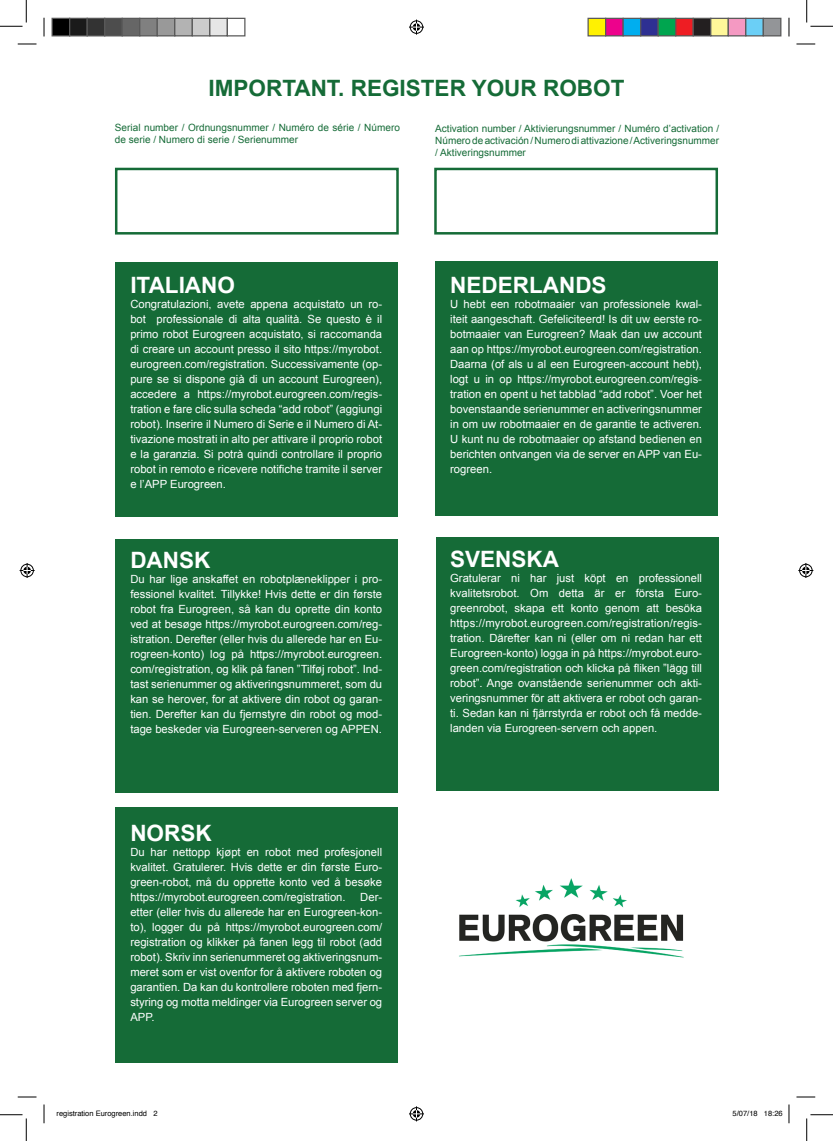
<style>
.page{position:relative;width:833px;height:1141px;background:#fff}
.page>*{position:absolute;margin:0;border:0;box-sizing:border-box;transform-origin:0 0}
.t1{font:700 22.5px "Arial";color:#fff}
.t2{font:700 22.5px "Arial";color:#156b37}
.t3{font:11.25px/15px "Arial";color:#fff;text-align:justify}
.t4{font:10px/12px "Arial";color:#156b37}
.t5{font:7.5px "Helvetica";color:#000}
</style>
<div class="page">
<div style="left:434px;top:168px;width:283px;height:66px;border:2px solid #156b37"></div>
<div style="left:115px;top:168px;width:283px;height:66px;border:2px solid #156b37"></div>
<div style="left:115px;top:539px;width:282px;height:253px;background:#156b37"></div>
<div style="left:436px;top:537px;width:282px;height:253px;background:#156b37"></div>
<img style="left:459px;top:878px;width:225px;height:80px">
<div style="left:115px;top:807px;width:283px;height:255px;background:#156b37"></div>
<div style="left:115px;top:262px;width:282px;height:254px;background:#156b37"></div>
<div style="left:434px;top:261px;width:283px;height:254px;background:#156b37"></div>
<svg style="left:18px;top:43px;width:18px;height:2px"></svg>
<svg style="left:796px;top:43px;width:18px;height:2px"></svg>
<svg style="left:18px;top:1096px;width:18px;height:1px"></svg>
<svg style="left:796px;top:1096px;width:18px;height:1px"></svg>
<svg style="left:43px;top:18px;width:2px;height:18px"></svg>
<svg style="left:43px;top:1104px;width:2px;height:19px"></svg>
<svg style="left:788px;top:18px;width:1px;height:18px"></svg>
<svg style="left:0;top:0;width:27px;height:27px"></svg>
<svg style="left:0;top:1114px;width:27px;height:26px"></svg>
<svg style="left:806px;top:0;width:26px;height:27px"></svg>
<svg style="left:806px;top:1114px;width:26px;height:26px"></svg>
<svg style="left:409px;top:20px;width:15px;height:15px"></svg>
<svg style="left:409px;top:1106px;width:15px;height:15px"></svg>
<svg style="left:20px;top:563px;width:15px;height:15px"></svg>
<svg style="left:798px;top:563px;width:14px;height:15px"></svg>
<div style="left:52px;top:18px;width:18px;height:18px;background:#000"></div>
<div style="left:51px;top:18px;width:19px;height:18px;border:1px solid #595959"></div>
<div style="left:70px;top:18px;width:17px;height:18px;background:#1a1a1a"></div>
<div style="left:69px;top:18px;width:19px;height:18px;border:1px solid #595959"></div>
<div style="left:87px;top:18px;width:18px;height:18px;background:#333"></div>
<div style="left:86px;top:18px;width:19px;height:18px;border:1px solid #595959"></div>
<div style="left:105px;top:18px;width:17px;height:18px;background:#4d4d4d"></div>
<div style="left:104px;top:18px;width:19px;height:18px;border:1px solid #595959"></div>
<div style="left:122px;top:18px;width:18px;height:18px;background:#666"></div>
<div style="left:121px;top:18px;width:19px;height:18px;border:1px solid #595959"></div>
<div style="left:140px;top:18px;width:17px;height:18px;background:#808080"></div>
<div style="left:139px;top:18px;width:19px;height:18px;border:1px solid #595959"></div>
<div style="left:157px;top:18px;width:18px;height:18px;background:#999"></div>
<div style="left:156px;top:18px;width:19px;height:18px;border:1px solid #595959"></div>
<div style="left:175px;top:18px;width:17px;height:18px;background:#b3b3b3"></div>
<div style="left:174px;top:18px;width:19px;height:18px;border:1px solid #595959"></div>
<div style="left:192px;top:18px;width:18px;height:18px;background:#ccc"></div>
<div style="left:191px;top:18px;width:19px;height:18px;border:1px solid #595959"></div>
<div style="left:210px;top:18px;width:17px;height:18px;background:#e6e6e6"></div>
<div style="left:209px;top:18px;width:19px;height:18px;border:1px solid #595959"></div>
<div style="left:226px;top:18px;width:19px;height:18px;border:1px solid #595959"></div>
<div style="left:587px;top:18px;width:18px;height:18px;background:#fff101"></div>
<div style="left:587px;top:18px;width:19px;height:18px;border:1px solid #595959"></div>
<div style="left:605px;top:18px;width:17px;height:18px;background:#ed028c"></div>
<div style="left:604px;top:18px;width:19px;height:18px;border:1px solid #595959"></div>
<div style="left:622px;top:18px;width:18px;height:18px;background:#00aeef"></div>
<div style="left:622px;top:18px;width:19px;height:18px;border:1px solid #595959"></div>
<div style="left:640px;top:18px;width:17px;height:18px;background:#2e3092"></div>
<div style="left:639px;top:18px;width:19px;height:18px;border:1px solid #595959"></div>
<div style="left:657px;top:18px;width:18px;height:18px;background:#00a54f"></div>
<div style="left:657px;top:18px;width:19px;height:18px;border:1px solid #595959"></div>
<div style="left:675px;top:18px;width:17px;height:18px;background:#ee1d23"></div>
<div style="left:674px;top:18px;width:19px;height:18px;border:1px solid #595959"></div>
<div style="left:692px;top:18px;width:18px;height:18px;background:#231f20"></div>
<div style="left:692px;top:18px;width:19px;height:18px;border:1px solid #595959"></div>
<div style="left:710px;top:18px;width:17px;height:18px;background:#fff79a"></div>
<div style="left:709px;top:18px;width:19px;height:18px;border:1px solid #595959"></div>
<div style="left:727px;top:18px;width:18px;height:18px;background:#f499c2"></div>
<div style="left:727px;top:18px;width:19px;height:18px;border:1px solid #595959"></div>
<div style="left:745px;top:18px;width:17px;height:18px;background:#6bcff6"></div>
<div style="left:744px;top:18px;width:19px;height:18px;border:1px solid #595959"></div>
<div style="left:762px;top:18px;width:18px;height:18px;background:#939598"></div>
<div style="left:762px;top:18px;width:19px;height:18px;border:1px solid #595959"></div>
<svg style="left:788px;top:1104px;width:1px;height:19px"></svg>
<h1 class="t2" style="left:208px;top:73px;width:417px">IMPORTANT. REGISTER YOUR ROBOT</h1>
<p class="t4" style="left:115px;top:122px;width:286px">Serial number / Ordnungsnummer / Numéro de série / Número de serie / Numero di serie / Serienummer</p>
<p class="t4" style="left:435px;top:122px;width:285px;text-align:justify">Activation number / Aktivierungsnummer / Numéro d’activation / Número de activación / Numero di attivazione / Activeringsnummer / Aktiveringsnummer</p>
<h1 class="t1" style="left:130px;top:270px;width:106px">ITALIANO</h1>
<p class="t3" style="left:130px;top:296px;width:253px">Congratulazioni, avete appena acquistato un ro&shy;bot professionale di alta qualità. Se questo è il primo robot Eurogreen acquistato, si raccomanda di creare un account presso il sito https://myrobot. eurogreen.com/registration. Successivamente (op&shy;pure se si dispone già di un account Eurogreen), accedere a https://myrobot.eurogreen.com/regis&shy;tration e fare clic sulla scheda “add robot” (aggiungi robot). Inserire il Numero di Serie e il Numero di At&shy;tivazione mostrati in alto per attivare il proprio robot e la garanzia. Si potrà quindi controllare il proprio robot in remoto e ricevere notifiche tramite il server e l’APP Eurogreen.</p>
<h1 class="t1" style="left:130px;top:545px;width:81px">DANSK</h1>
<p class="t3" style="left:130px;top:571px;width:253px">Du har lige anskaffet en robotplæneklipper i pro&shy;fessionel kvalitet. Tillykke! Hvis dette er din første robot fra Eurogreen, så kan du oprette din konto ved at besøge https://myrobot.eurogreen.com/reg&shy;istration. Derefter (eller hvis du allerede har en Eu&shy;rogreen-konto) log på https://myrobot.eurogreen. com/registration, og klik på fanen ”Tilføj robot”. Ind&shy;tast serienummer og aktiveringsnummeret, som du kan se herover, for at aktivere din robot og garan&shy;tien. Derefter kan du fjernstyre din robot og mod&shy;tage beskeder via Eurogreen-serveren og APPEN.</p>
<h1 class="t1" style="left:130px;top:818px;width:83px">NORSK</h1>
<p class="t3" style="left:130px;top:844px;width:253px">Du har nettopp kjøpt en robot med profesjonell kvalitet. Gratulerer. Hvis dette er din første Euro&shy;green-robot, må du opprette konto ved å besøke https://myrobot.eurogreen.com/registration.</p>
<p class="t3" style="left:130px;top:889px;width:253px;text-indent:230px">Der&shy;etter (eller hvis du allerede har en Eurogreen-kon&shy;to), logger du på https://myrobot.eurogreen.com/ registration og klikker på fanen legg til robot (add robot). Skriv inn serienummeret og aktiveringsnum&shy;meret som er vist ovenfor for å aktivere roboten og garantien. Da kan du kontrollere roboten med fjern&shy;styring og motta meldinger via Eurogreen server og APP.</p>
<h1 class="t1" style="left:450px;top:270px;width:158px">NEDERLANDS</h1>
<p class="t3" style="left:450px;top:296px;width:253px">U hebt een robotmaaier van professionele kwal&shy;iteit aangeschaft. Gefeliciteerd! Is dit uw eerste ro&shy;botmaaier van Eurogreen? Maak dan uw account aan op https://myrobot.eurogreen.com/registration.<br>Daarna (of als u al een Eurogreen-account hebt), logt u in op https://myrobot.eurogreen.com/regis&shy;tration en opent u het tabblad “add robot”. Voer het bovenstaande serienummer en activeringsnummer in om uw robotmaaier en de garantie te activeren.<br>U kunt nu de robotmaaier op afstand bedienen en berichten ontvangen via de server en APP van Eu&shy;rogreen.</p>
<h1 class="t1" style="left:450px;top:544px;width:110px">SVENSKA</h1>
<p class="t3" style="left:450px;top:571px;width:253px">Gratulerar ni har just köpt en professionell kvalitetsrobot. Om detta är er första Euro&shy;greenrobot, skapa ett konto genom att besöka https://myrobot.eurogreen.com/registration/regis&shy;tration. Därefter kan ni (eller om ni redan har ett Eurogreen-konto) logga in på https://myrobot.euro&shy;green.com/registration och klicka på fliken ”lägg till robot”. Ange ovanstående serienummer och akti&shy;veringsnummer för att aktivera er robot och garan&shy;ti. Sedan kan ni fjärrstyrda er robot och få medde&shy;landen via Eurogreen-servern och appen.</p>
<p class="t5" style="left:56px;top:1107px;width:102px">registration Eurogreen.indd 2</p>
<p class="t5" style="left:732px;top:1107px;width:52px">5/07/18 18:26</p>
</div>
